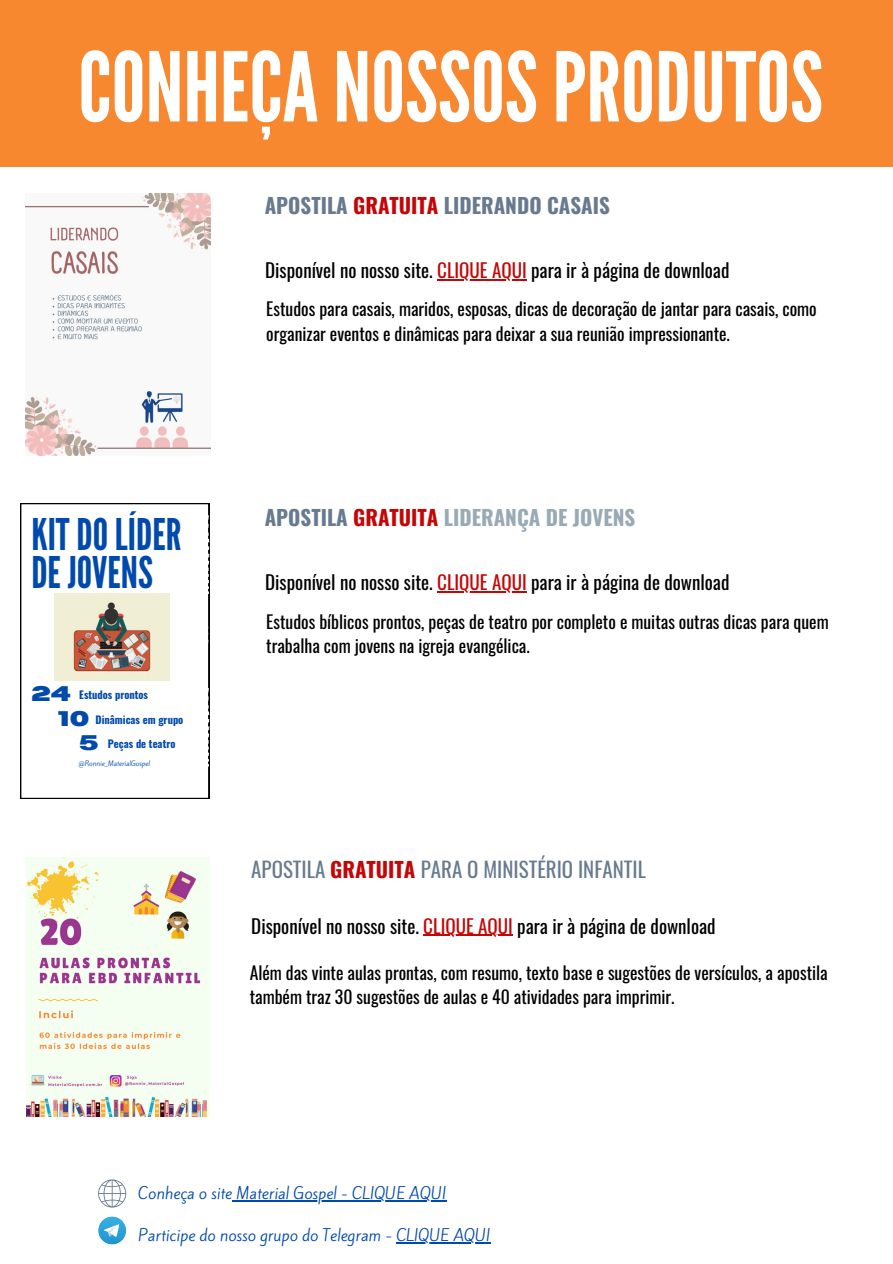
<style>
.page{position:relative;width:893px;height:1264px;background:#fff}
.page>*{position:absolute;margin:0;border:0;box-sizing:border-box;transform-origin:0 0}
.t1{font:95.85px "League Gothic";color:#fff}
.t2{font:43.5px/37.3px "League Gothic";color:#004aad}
.t3{font:21px "Oswald";color:#687a8f}
.t4{font:700 21px "Oswald";color:#99aab5}
.t5{font:700 21px "Oswald";color:#687a8f}
.t6{font:700 21px "Horizon";color:#004aad}
.t7{font:19.05px "Oswald";color:#000}
.t8{font:17.7px/24.5px "Oswald";color:#000}
.t9{font:15px "Kite One";color:#004aad}
.t10{font:700 10.5px "Oswald";color:#004aad}
.t11{font:6.6px "Kite One";color:#004aad}
.s1{color:#c40606}
.s2{color:#687a8f}
.s3{font-weight:700;color:#c40606}
</style>
<div class="page">
<div style="left:0;top:0;width:892px;height:166px;background:#f7882f"></div>
<svg style="left:98px;top:1216px;width:28px;height:28px"></svg>
<svg style="left:104px;top:1224px;width:15px;height:13px"></svg>
<svg style="left:98px;top:1179px;width:28px;height:28px"></svg>
<img style="left:25px;top:194px;width:186px;height:261px">
<svg style="left:20px;top:503px;width:189px;height:296px"></svg>
<img style="left:55px;top:594px;width:114px;height:86px">
<svg style="left:26px;top:508px;width:79px;height:3px"></svg>
<svg style="left:24px;top:520px;width:2px;height:79px"></svg>
<svg style="left:24px;top:606px;width:2px;height:161px"></svg>
<svg style="left:124px;top:508px;width:85px;height:86px"></svg>
<svg style="left:206px;top:601px;width:2px;height:79px"></svg>
<svg style="left:207px;top:688px;width:2px;height:78px"></svg>
<hr style="left:232px;top:1200px;width:214px;height:1px;background:#004aad">
<hr style="left:396px;top:1242px;width:94px;height:1px;background:#004aad">
<hr style="left:437px;top:279px;width:89px;height:1px;background:#c40606">
<hr style="left:437px;top:591px;width:89px;height:1px;background:#c40606">
<img style="left:26px;top:857px;width:184px;height:259px">
<hr style="left:423px;top:934px;width:90px;height:1px;background:#c40606">
<p class="t1" style="left:78px;top:32px;width:746px">CONHEÇANOSSOSPRODUTOS</p>
<p class="t5" style="left:265px;top:189px;width:346px">APOSTILA <span class="s1">GRATUITA</span> LIDERANDO CASAIS</p>
<p class="t2" style="left:31px;top:517px;width:152px">KITDOLÍDER<br>DE JOVENS</p>
<p class="t6" style="left:31px;top:683px;width:41px">24</p>
<p class="t10" style="left:79px;top:686px;width:70px">Estudos prontos</p>
<p class="t6" style="left:58px;top:708px;width:33px">10</p>
<p class="t10" style="left:96px;top:711px;width:89px">Dinâmicas em grupo</p>
<p class="t6" style="left:79px;top:732px;width:21px">5</p>
<p class="t10" style="left:108px;top:735px;width:69px">Peças de teatro</p>
<p class="t11" style="left:79px;top:759px;width:73px">@Ronnie_MaterialGospel</p>
<p class="t7" style="left:265px;top:255px;width:465px">Disponível no nosso site. <span class="s1">CLIQUE AQUI</span> para ir à página de download</p>
<p class="t8" style="left:266px;top:296px;width:552px">Estudos para casais, maridos, esposas, dicas de decoração de jantar para casais, como organizar eventos e dinâmicas para deixar a sua reunião impressionante.</p>
<p class="t4" style="left:265px;top:501px;width:372px"><span class="s2">APOSTILA</span> <span class="s1">GRATUITA</span> LIDERANÇA DE JOVENS</p>
<p class="t7" style="left:265px;top:567px;width:465px">Disponível no nosso site. <span class="s1">CLIQUE AQUI</span> para ir à página de download</p>
<p class="t8" style="left:266px;top:608px;width:564px">Estudos bíblicos prontos, peças de teatro por completo e muitas outras dicas para quem trabalha com jovens na igreja evangélica.</p>
<p class="t3" style="left:251px;top:853px;width:396px">APOSTILA <span class="s3">GRATUITA</span> PARA O MINISTÉRIO INFANTIL</p>
<p class="t7" style="left:251px;top:911px;width:466px">Disponível no nosso site. <span class="s1">CLIQUE AQUI</span> para ir à página de download</p>
<p class="t8" style="left:250px;top:959px;width:579px">Além das vinte aulas prontas, com resumo, texto base e sugestões de versículos, a apostila também traz 30 sugestões de aulas e 40 atividades para imprimir.</p>
<p class="t9" style="left:138px;top:1182px;width:309px">Conheça o site Material Gospel - CLIQUE AQUI</p>
<p class="t9" style="left:138px;top:1224px;width:354px">Participe do nosso grupo do Telegram - CLIQUE AQUI</p>
</div>
